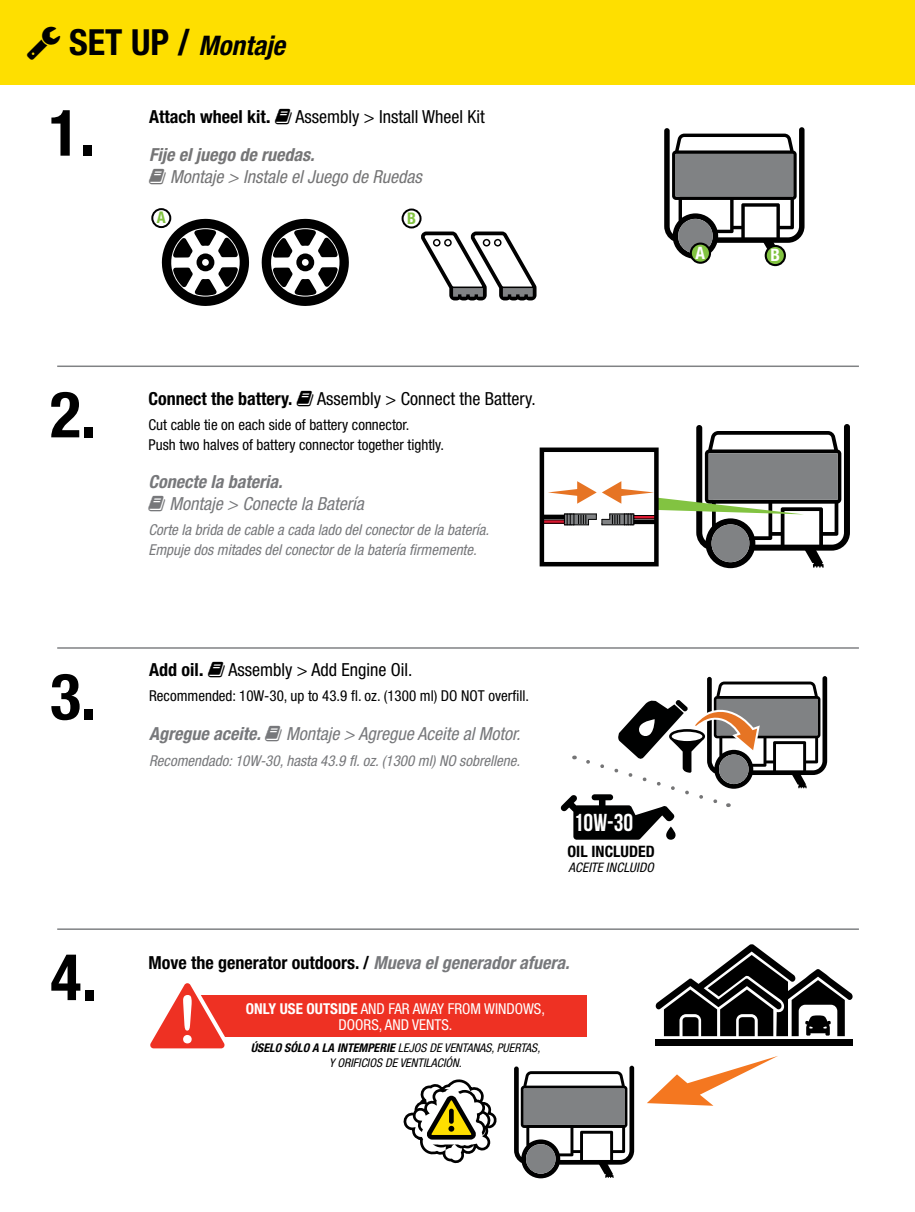
<style>
.page{position:relative;width:915px;height:1212px;background:#fff}
.page>*{position:absolute;margin:0;border:0;box-sizing:border-box;transform-origin:0 0}
.t1{font:700 condensed 64.2px "Helvetica Neue LT Std";color:#000}
.t2{font:italic 700 condensed 27px "Helvetica Neue LT Std";color:#000}
.t3{font:700 24.45px "Bebas Neue";color:#fff}
.t4{font:700 condensed 18px "Helvetica Neue LT Std";color:#000}
.t5{font:condensed 18px "Helvetica Neue LT Std";color:#000}
.t6{font:italic condensed 18px "Helvetica Neue LT Std";color:#77787b}
.t7{font:italic 700 condensed 18px "Helvetica Neue LT Std";color:#77787b}
.t8{font:italic condensed 18px "Helvetica Neue LT Std";color:#757576}
.t9{font:italic 700 condensed 18px "Helvetica Neue LT Std";color:#757576}
.t10{font:700 condensed 17.1px "Helvetica Neue LT Std";color:#fff}
.t11{font:700 condensed 16.05px "Helvetica Neue LT Std";color:#82c341}
.t12{font:700 condensed 15.75px "Helvetica Neue LT Std";color:#000}
.t13{font:italic condensed 15px/19.5px "Helvetica Neue LT Std";color:#77787b}
.t14{font:condensed 15px/19.5px "Helvetica Neue LT Std";color:#000}
.t15{font:condensed 15px/16.5px "Helvetica Neue LT Std";color:#fff;text-align:center}
.t16{font:italic condensed 13.2px "Helvetica Neue LT Std";letter-spacing:.01em;color:#000}
.t17{font:italic condensed 12px/15px "Helvetica Neue LT Std";color:#000;text-align:center}
.s1{font-style:normal;font-size:36px}
.s2{font-stretch:normal}
.s3{font-style:italic;color:#77787b}
.s4{font-weight:700}
</style>
<div class="page">
<hr style="left:57px;top:365px;width:801px;height:2px;background:#808284">
<hr style="left:57px;top:647px;width:801px;height:2px;background:#808284">
<hr style="left:57px;top:928px;width:801px;height:2px;background:#808284">
<div style="left:151px;top:208px;width:20px;height:20px;border:2px solid #000;border-radius:50%"></div>
<div style="left:401px;top:209px;width:20px;height:19px;border:2px solid #000;border-radius:50%"></div>
<svg style="left:664px;top:127px;width:140px;height:132px"></svg>
<div style="left:690px;top:244px;width:19px;height:19px;background:#82c341;border-radius:50%"></div>
<div style="left:689px;top:243px;width:21px;height:21px;border:2px solid #000;border-radius:50%"></div>
<div style="left:765px;top:246px;width:19px;height:19px;background:#82c341;border-radius:50%"></div>
<div style="left:764px;top:245px;width:21px;height:21px;border:2px solid #000;border-radius:50%"></div>
<svg style="left:421px;top:231px;width:115px;height:69px"></svg>
<svg style="left:160px;top:218px;width:90px;height:88px"></svg>
<svg style="left:261px;top:218px;width:88px;height:88px"></svg>
<div style="left:0;top:0;width:914px;height:85px;background:#fedf00"></div>
<svg style="left:541px;top:424px;width:308px;height:144px"></svg>
<div style="left:539px;top:447px;width:119px;height:119px;border:4px solid #000"></div>
<svg style="left:560px;top:676px;width:266px;height:164px"></svg>
<svg style="left:514px;top:1066px;width:120px;height:112px"></svg>
<svg style="left:647px;top:1056px;width:131px;height:50px"></svg>
<div style="left:655px;top:1039px;width:197px;height:7px;background:#000"></div>
<svg style="left:655px;top:944px;width:197px;height:92px"></svg>
<svg style="left:403px;top:1079px;width:94px;height:85px"></svg>
<div style="left:190px;top:995px;width:396px;height:41px;background:#ee3123"></div>
<svg style="left:150px;top:983px;width:85px;height:66px"></svg>
<h2 class="t2" style="left:69px;top:29px;width:217px"><span class="s1">SET UP /</span> Montaje</h2>
<h1 class="t1" style="left:49px;top:94px;width:48px">1.</h1>
<p class="t4" style="left:149px;top:106px;width:123px">Attach wheel kit<span class="s2">.</span></p>
<p class="t5" style="left:295px;top:106px;width:191px">Assembly &gt; Install Wheel Kit</p>
<p class="t9" style="left:149px;top:144px;width:167px">Fije el juego de ruedas.</p>
<p class="t8" style="left:170px;top:166px;width:253px">Montaje &gt; Instale el Juego de Ruedas</p>
<p class="t11" style="left:157px;top:208px;width:10px">A</p>
<p class="t11" style="left:407px;top:208px;width:10px">B</p>
<p class="t10" style="left:695px;top:242px;width:11px">A</p>
<p class="t10" style="left:770px;top:245px;width:11px">B</p>
<h1 class="t1" style="left:50px;top:376px;width:48px">2.</h1>
<h1 class="t1" style="left:50px;top:658px;width:48px">3.</h1>
<h1 class="t1" style="left:50px;top:938px;width:48px">4.</h1>
<p class="t4" style="left:148px;top:387px;width:145px">Connect the battery.</p>
<p class="t5" style="left:317px;top:388px;width:220px">Assembly &gt; Connect the Battery.</p>
<p class="t14" style="left:148px;top:415px;width:297px">Cut cable tie on each side of battery connector.<br>Push two halves of battery connector together tightly.</p>
<p class="t7" style="left:148px;top:471px;width:135px">Conecte la bateria.</p>
<p class="t6" style="left:169px;top:493px;width:196px">Montaje &gt; Conecte la Batería</p>
<p class="t13" style="left:148px;top:521px;width:342px">Corte la brida de cable a cada lado del conector de la batería.<br>Empuje dos mitades del conector de la batería firmemente.</p>
<p class="t4" style="left:149px;top:659px;width:56px">Add oil<span class="s2">.</span></p>
<p class="t5" style="left:228px;top:659px;width:185px">Assembly &gt; Add Engine Oil.</p>
<p class="t14" style="left:149px;top:686px;width:381px">Recommended: 10W-30, up to 43.9 fl. oz. (1300 ml) DO NOT overfill.</p>
<p class="t7" style="left:149px;top:723px;width:113px">Agregue aceite.</p>
<p class="t6" style="left:286px;top:723px;width:235px">Montaje &gt; Agregue Aceite al Motor.</p>
<p class="t13" style="left:149px;top:751px;width:372px">Recomendado: 10W-30, hasta 43.9 fl. oz. (1300 ml) NO sobrellene.</p>
<h3 class="t3" style="left:573px;top:809px;width:61px">10W-30</h3>
<p class="t12" style="left:567px;top:842px;width:89px">OIL INCLUDED</p>
<p class="t16" style="left:568px;top:860px;width:87px">ACEITE INCLUIDO</p>
<p class="t4" style="left:148px;top:951px;width:422px">Move the generator outdoors. / <span class="s3">Mueva el generador afuera.</span></p>
<p class="t15" style="left:246px;top:1000px;width:300px"><span class="s4">ONLY USE OUTSIDE</span> AND FAR AWAY FROM WINDOWS,<br>DOORS, AND VENTS.</p>
<p class="t17" style="left:250px;top:1040px;width:291px"><span class="s4">ÚSELO SÓLO A LA INTEMPERIE</span> LEJOS DE VENTANAS, PUERTAS,<br>Y ORIFICIOS DE VENTILACIÓN.</p>
</div>
